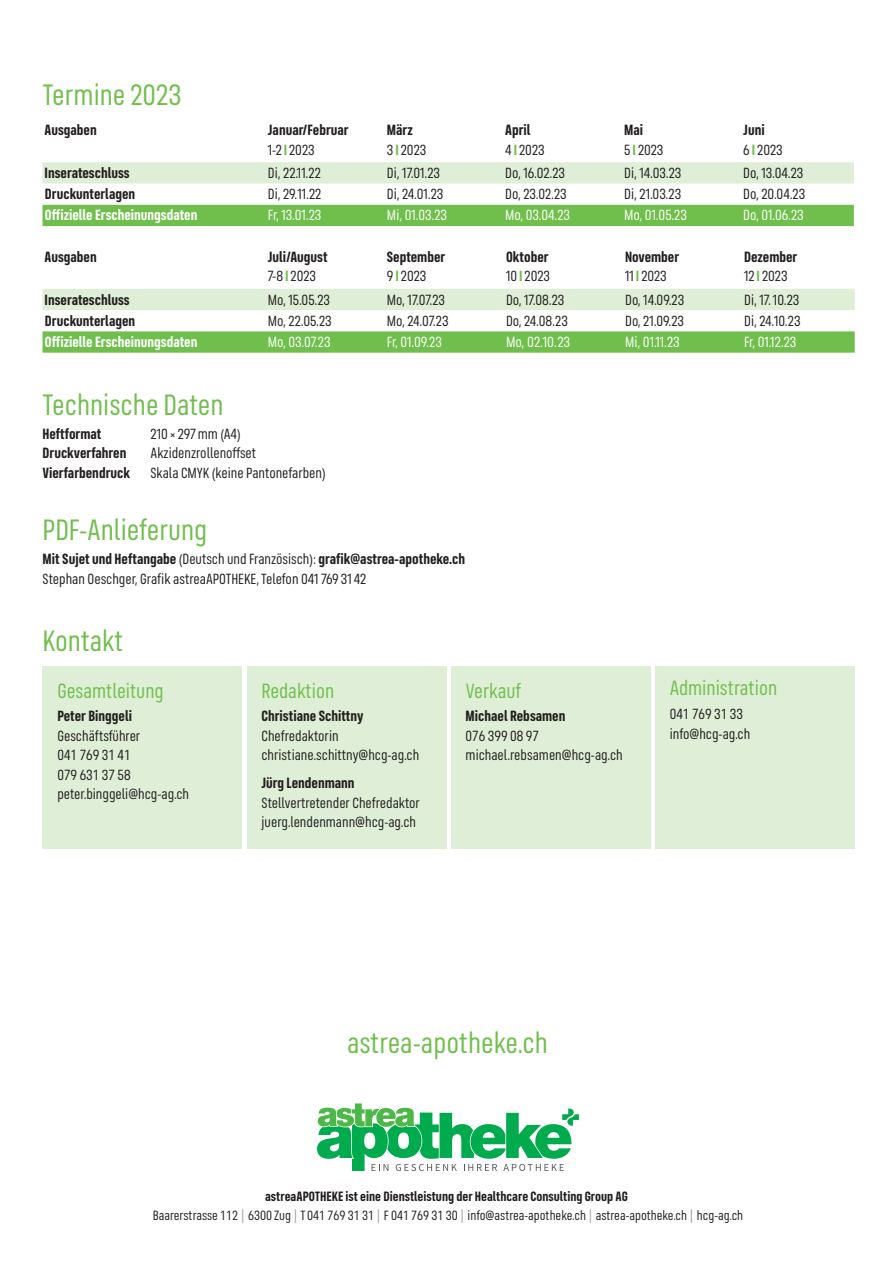
<style>
.page{position:relative;width:893px;height:1263px;background:#fff}
.page>*{position:absolute;margin:0;border:0;box-sizing:border-box;transform-origin:0 0}
.t1{font:30px "FS Industrie Cd";color:#70bf4c}
.t2{font:21px "FS Industrie Cd";color:#70bf4c}
.t3{font:15px/19.5px "FS Industrie Cd";color:#231f20}
.t4{font:700 15px/19.5px "FS Industrie Cd";color:#231f20}
.t5{font:15px "FS Industrie Cd";color:#fff}
.t6{font:700 15px "FS Industrie Cd";color:#fff}
.t7{font:13.65px/19.5px "FS Industrie Cd";color:#231f20;text-align:center}
.s1{font-weight:400}
.s2{color:#70bf4c}
.s3{font-weight:700}
.s4{font-weight:700;color:#70bf4c}
.s5{color:#939598}
</style>
<div class="page">
<div style="left:43px;top:666px;width:199px;height:183px;background:#dfeed6"></div>
<div style="left:247px;top:666px;width:199px;height:183px;background:#dfeed6"></div>
<div style="left:451px;top:666px;width:200px;height:183px;background:#dfeed6"></div>
<div style="left:655px;top:666px;width:200px;height:183px;background:#dfeed6"></div>
<svg style="left:317px;top:1103px;width:262px;height:68px"></svg>
<svg style="left:43px;top:204px;width:811px;height:1px"></svg>
<svg style="left:43px;top:162px;width:811px;height:22px;background:#e0eed7"></svg>
<div style="left:43px;top:205px;width:811px;height:21px;background:#70bf4c"></div>
<div style="left:43px;top:289px;width:812px;height:21px;background:#dfeed6"></div>
<svg style="left:43px;top:331px;width:812px;height:22px;background:#74c151"></svg>
<h1 class="t1" style="left:43px;top:78px;width:140px">Termine 2023</h1>
<p class="t4" style="left:45px;top:120px;width:54px">Ausgaben</p>
<p class="t4" style="left:268px;top:120px;width:82px">Januar/Februar<br><span class="s1">1-2</span> <span class="s2">I</span> <span class="s1">2023</span></p>
<p class="t3" style="left:387px;top:121px;width:41px"><span class="s3">März<br></span>3 <span class="s4">I</span> 2023</p>
<p class="t4" style="left:505px;top:120px;width:41px">April<br><span class="s1">4</span> <span class="s2">I</span> <span class="s1">2023</span></p>
<p class="t3" style="left:624px;top:121px;width:41px"><span class="s3">Mai<br></span>5 <span class="s4">I</span> 2023</p>
<p class="t3" style="left:743px;top:121px;width:41px"><span class="s3">Juni<br></span>6 <span class="s4">I</span> 2023</p>
<p class="t4" style="left:45px;top:163px;width:87px">Inserateschluss</p>
<p class="t3" style="left:268px;top:163px;width:54px">Di, 22.11.22</p>
<p class="t3" style="left:387px;top:163px;width:55px">Di, 17.01.23</p>
<p class="t3" style="left:505px;top:163px;width:61px">Do, 16.02.23</p>
<p class="t3" style="left:624px;top:163px;width:59px">Di, 14.03.23</p>
<p class="t3" style="left:743px;top:163px;width:62px">Do, 13.04.23</p>
<p class="t4" style="left:45px;top:184px;width:92px">Druckunterlagen</p>
<p class="t3" style="left:268px;top:184px;width:55px">Di, 29.11.22</p>
<p class="t3" style="left:387px;top:184px;width:58px">Di, 24.01.23</p>
<p class="t3" style="left:505px;top:184px;width:63px">Do, 23.02.23</p>
<p class="t3" style="left:624px;top:184px;width:58px">Di, 21.03.23</p>
<p class="t3" style="left:743px;top:184px;width:63px">Do, 20.04.23</p>
<p class="t6" style="left:45px;top:206px;width:154px">Offizielle Erscheinungsdaten</p>
<p class="t5" style="left:268px;top:207px;width:55px">Fr, 13.01.23</p>
<p class="t5" style="left:387px;top:207px;width:62px">Mi, 01.03.23</p>
<p class="t5" style="left:505px;top:207px;width:66px">Mo, 03.04.23</p>
<p class="t5" style="left:624px;top:207px;width:64px">Mo, 01.05.23</p>
<p class="t5" style="left:743px;top:207px;width:62px">Do, 01.06.23</p>
<p class="t4" style="left:45px;top:247px;width:54px">Ausgaben</p>
<p class="t4" style="left:268px;top:247px;width:61px">Juli/August<br><span class="s1">7-8</span> <span class="s2">I</span> <span class="s1">2023</span></p>
<p class="t4" style="left:387px;top:247px;width:60px">September<br><span class="s1">9</span> <span class="s2">I</span> <span class="s1">2023</span></p>
<p class="t4" style="left:506px;top:247px;width:46px">Oktober<br><span class="s1">10</span> <span class="s2">I</span> <span class="s1">2023</span></p>
<p class="t4" style="left:625px;top:247px;width:56px">November<br><span class="s1">11</span> <span class="s2">I</span> <span class="s1">2023</span></p>
<p class="t4" style="left:744px;top:247px;width:55px">Dezember<br><span class="s1">12</span> <span class="s2">I</span> <span class="s1">2023</span></p>
<p class="t4" style="left:45px;top:289px;width:87px">Inserateschluss</p>
<p class="t3" style="left:268px;top:290px;width:64px">Mo, 15.05.23</p>
<p class="t3" style="left:387px;top:290px;width:60px">Mo, 17.07.23</p>
<p class="t3" style="left:506px;top:290px;width:60px">Do, 17.08.23</p>
<p class="t3" style="left:625px;top:290px;width:61px">Do, 14.09.23</p>
<p class="t3" style="left:744px;top:290px;width:57px">Di, 17. 10.23</p>
<p class="t4" style="left:45px;top:311px;width:92px">Druckunterlagen</p>
<p class="t3" style="left:268px;top:311px;width:65px">Mo, 22.05.23</p>
<p class="t3" style="left:387px;top:311px;width:63px">Mo, 24.07.23</p>
<p class="t3" style="left:506px;top:311px;width:63px">Do, 24.08.23</p>
<p class="t3" style="left:625px;top:311px;width:60px">Do, 21.09.23</p>
<p class="t3" style="left:744px;top:311px;width:58px">Di, 24.10.23</p>
<p class="t6" style="left:45px;top:333px;width:154px">Offizielle Erscheinungsdaten</p>
<p class="t5" style="left:268px;top:333px;width:64px">Mo, 03.07.23</p>
<p class="t5" style="left:387px;top:333px;width:56px">Fr, 01.09.23</p>
<p class="t5" style="left:506px;top:333px;width:66px">Mo, 02.10.23</p>
<p class="t5" style="left:625px;top:333px;width:56px">Mi, 01.11.23</p>
<p class="t5" style="left:744px;top:333px;width:54px">Fr, 01.12.23</p>
<h1 class="t1" style="left:43px;top:388px;width:182px">Technische Daten</h1>
<p class="t4" style="left:43px;top:424px;width:61px">Heftformat</p>
<p class="t3" style="left:151px;top:424px;width:92px">210 × 297 mm (A4)</p>
<p class="t4" style="left:43px;top:443px;width:85px">Druckverfahren</p>
<p class="t3" style="left:151px;top:444px;width:107px">Akzidenzrollenoffset</p>
<p class="t4" style="left:43px;top:463px;width:89px">Vierfarbendruck</p>
<p class="t3" style="left:151px;top:463px;width:177px">Skala CMYK (keine Pantonefarben)</p>
<h1 class="t1" style="left:43px;top:513px;width:166px">PDF-Anlieferung</h1>
<p class="t3" style="left:43px;top:549px;width:424px"><span class="s3">Mit Sujet und Heftangabe</span> (Deutsch und Französisch): <span class="s3">grafik@astrea-apotheke.ch<br></span>Stephan Oeschger, Grafik astreaAPOTHEKE, Telefon 041 769 31 42</p>
<h1 class="t1" style="left:43px;top:623px;width:82px">Kontakt</h1>
<h2 class="t2" style="left:57px;top:678px;width:108px">Gesamtleitung</h2>
<p class="t4" style="left:57px;top:706px;width:76px">Peter Binggeli</p>
<p class="t3" style="left:57px;top:726px;width:133px">Geschäftsführer<br>041 769 31 41<br>079 631 37 58 peter.binggeli@hcg-ag.ch</p>
<h2 class="t2" style="left:261px;top:678px;width:74px">Redaktion</h2>
<p class="t4" style="left:261px;top:706px;width:104px">Christiane Schittny</p>
<p class="t3" style="left:261px;top:726px;width:159px">Chefredaktorin christiane.schittny@hcg-ag.ch</p>
<p class="t4" style="left:261px;top:773px;width:95px">Jürg Lendenmann</p>
<p class="t3" style="left:261px;top:793px;width:160px">Stellvertretender Chefredaktor juerg.lendenmann@hcg-ag.ch</p>
<h2 class="t2" style="left:466px;top:678px;width:57px">Verkauf</h2>
<p class="t4" style="left:466px;top:706px;width:101px">Michael Rebsamen</p>
<p class="t3" style="left:466px;top:726px;width:159px">076 399 08 97 michael.rebsamen@hcg-ag.ch</p>
<h2 class="t2" style="left:670px;top:676px;width:109px">Administration</h2>
<p class="t3" style="left:670px;top:704px;width:82px">041 769 31 33 info@hcg-ag.ch</p>
<h1 class="t1" style="left:347px;top:1026px;width:202px">astrea-apotheke.ch</h1>
<p class="t7" style="left:153px;top:1186px;width:592px"><span class="s3">astreaAPOTHEKE ist eine Dienstleistung der Healthcare Consulting Group AG<br></span>Baarerstrasse 112 <span class="s5">|</span> 6300 Zug <span class="s5">|</span> T 041 769 31 31 <span class="s5">|</span> F 041 769 31 30 <span class="s5">|</span> info@astrea-apotheke.ch <span class="s5">|</span> astrea-apotheke.ch <span class="s5">|</span> hcg-ag.ch</p>
</div>
